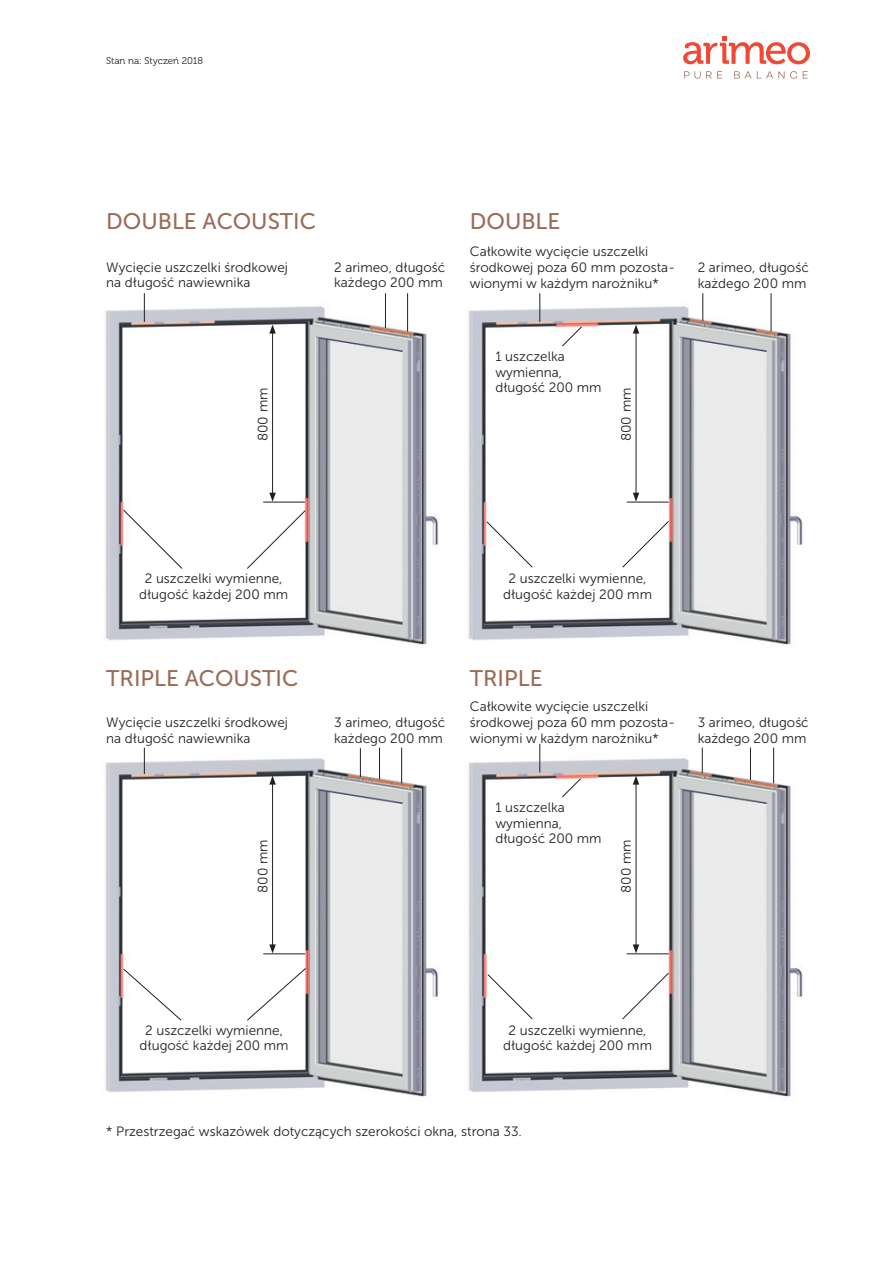
<style>
.page{position:relative;width:893px;height:1263px;background:#fff}
.page>*{position:absolute;margin:0;border:0;box-sizing:border-box;transform-origin:0 0}
.t1{font:22.5px "Museo Sans 500";color:#996d58}
.Fließtext{font:13.5px/15.8px "Museo Sans 300";color:#231f20}
.t2{font:9.75px "Museo 300";letter-spacing:-.005em;color:#231f20}
</style>
<div class="page">
<svg style="left:684px;top:71px;width:38px;height:8px"></svg>
<svg style="left:734px;top:71px;width:50px;height:8px"></svg>
<svg style="left:790px;top:71px;width:7px;height:8px"></svg>
<svg style="left:803px;top:71px;width:5px;height:8px"></svg>
<svg style="left:683px;top:36px;width:127px;height:28px"></svg>
<img style="left:105px;top:747px;width:333px;height:350px">
<svg style="left:144px;top:747px;width:1px;height:27px"></svg>
<img style="left:468px;top:743px;width:335px;height:354px">
<hr style="left:401px;top:747px;width:1px;height:36px;background:#231f20">
<svg style="left:247px;top:968px;width:59px;height:53px"></svg>
<hr style="left:263px;top:953px;width:42px;height:1px;background:#231f20">
<hr style="left:272px;top:782px;width:1px;height:165px;background:#231f20">
<svg style="left:269px;top:776px;width:7px;height:9px"></svg>
<svg style="left:269px;top:944px;width:7px;height:9px"></svg>
<hr style="left:773px;top:747px;width:1px;height:36px;background:#231f20">
<svg style="left:622px;top:972px;width:47px;height:47px"></svg>
<hr style="left:627px;top:953px;width:42px;height:1px;background:#231f20">
<hr style="left:636px;top:782px;width:1px;height:165px;background:#231f20">
<svg style="left:633px;top:776px;width:6px;height:9px"></svg>
<svg style="left:633px;top:944px;width:6px;height:9px"></svg>
<svg style="left:487px;top:974px;width:46px;height:45px"></svg>
<svg style="left:123px;top:968px;width:59px;height:53px"></svg>
<hr style="left:379px;top:747px;width:1px;height:32px;background:#231f20">
<svg style="left:360px;top:748px;width:1px;height:29px"></svg>
<svg style="left:562px;top:778px;width:19px;height:19px"></svg>
<hr style="left:750px;top:747px;width:1px;height:33px;background:#231f20">
<svg style="left:702px;top:747px;width:1px;height:26px"></svg>
<img style="left:105px;top:293px;width:334px;height:352px">
<img style="left:468px;top:293px;width:335px;height:352px">
<hr style="left:407px;top:293px;width:1px;height:39px;background:#231f20">
<svg style="left:247px;top:510px;width:59px;height:59px"></svg>
<hr style="left:263px;top:502px;width:42px;height:1px;background:#231f20">
<hr style="left:272px;top:331px;width:1px;height:164px;background:#231f20">
<svg style="left:269px;top:325px;width:7px;height:9px"></svg>
<svg style="left:269px;top:493px;width:7px;height:9px"></svg>
<hr style="left:771px;top:293px;width:1px;height:39px;background:#231f20">
<svg style="left:622px;top:521px;width:47px;height:47px"></svg>
<hr style="left:627px;top:502px;width:42px;height:1px;background:#231f20">
<svg style="left:486px;top:521px;width:47px;height:47px"></svg>
<svg style="left:123px;top:509px;width:60px;height:60px"></svg>
<hr style="left:385px;top:293px;width:1px;height:35px;background:#231f20">
<svg style="left:562px;top:326px;width:20px;height:21px"></svg>
<svg style="left:703px;top:293px;width:1px;height:28px"></svg>
<hr style="left:636px;top:331px;width:1px;height:164px;background:#231f20">
<svg style="left:633px;top:325px;width:6px;height:9px"></svg>
<svg style="left:633px;top:493px;width:6px;height:9px"></svg>
<svg style="left:144px;top:293px;width:1px;height:29px"></svg>
<svg style="left:540px;top:293px;width:1px;height:29px"></svg>
<svg style="left:540px;top:744px;width:1px;height:28px"></svg>
<p class="t2" style="left:106px;top:55px;width:99px">Stan na: Styczeń 2018</p>
<h2 class="t1" style="left:106px;top:209px;width:211px">DOUBLE ACOUSTIC</h2>
<h2 class="t1" style="left:470px;top:209px;width:92px">DOUBLE</h2>
<p class="Fließtext" style="left:334px;top:259px;width:113px">2 arimeo, długość każdego 200 mm</p>
<p class="Fließtext" style="left:470px;top:244px;width:207px">Całkowite wycięcie uszczelki środkowej poza 60 mm pozosta&shy;wionymi w każdym narożniku*</p>
<p class="Fließtext" style="left:106px;top:259px;width:183px">Wycięcie uszczelki środkowej na długość nawiewnika</p>
<p class="Fließtext" style="left:255px;top:441px;width:55px;rotate:-90deg">800 mm</p>
<p class="Fließtext" style="left:495px;top:348px;width:71px">1 uszczelka</p>
<p class="Fließtext" style="left:495px;top:364px;width:68px">wymienna,</p>
<p class="Fließtext" style="left:495px;top:380px;width:108px">długość 200 mm</p>
<p class="Fließtext" style="left:618px;top:441px;width:55px;rotate:-90deg">800 mm</p>
<p class="Fließtext" style="left:698px;top:260px;width:113px">2 arimeo, długość</p>
<p class="Fließtext" style="left:698px;top:275px;width:110px">każdego 200 mm</p>
<p class="Fließtext" style="left:145px;top:570px;width:139px">2 uszczelki wymienne,</p>
<p class="Fließtext" style="left:139px;top:586px;width:150px">długość każdej 200 mm</p>
<p class="Fließtext" style="left:509px;top:570px;width:139px">2 uszczelki wymienne,</p>
<p class="Fließtext" style="left:503px;top:586px;width:150px">długość każdej 200 mm</p>
<h2 class="t1" style="left:106px;top:665px;width:193px">TRIPLE ACOUSTIC</h2>
<h2 class="t1" style="left:470px;top:665px;width:74px">TRIPLE</h2>
<p class="Fließtext" style="left:334px;top:715px;width:113px">3 arimeo, długość</p>
<p class="Fließtext" style="left:334px;top:731px;width:110px">każdego 200 mm</p>
<p class="Fließtext" style="left:470px;top:699px;width:207px">Całkowite wycięcie uszczelki środkowej poza 60 mm pozosta&shy;wionymi w każdym narożniku*</p>
<p class="Fließtext" style="left:106px;top:715px;width:183px">Wycięcie uszczelki środkowej na długość nawiewnika</p>
<p class="Fließtext" style="left:255px;top:893px;width:55px;rotate:-90deg">800 mm</p>
<p class="Fließtext" style="left:495px;top:799px;width:71px">1 uszczelka</p>
<p class="Fließtext" style="left:495px;top:815px;width:68px">wymienna,</p>
<p class="Fließtext" style="left:495px;top:831px;width:108px">długość 200 mm</p>
<p class="Fließtext" style="left:618px;top:893px;width:55px;rotate:-90deg">800 mm</p>
<p class="Fließtext" style="left:698px;top:715px;width:113px">3 arimeo, długość</p>
<p class="Fließtext" style="left:698px;top:731px;width:110px">każdego 200 mm</p>
<p class="Fließtext" style="left:145px;top:1022px;width:139px">2 uszczelki wymienne,</p>
<p class="Fließtext" style="left:140px;top:1038px;width:150px">długość każdej 200 mm</p>
<p class="Fließtext" style="left:509px;top:1022px;width:139px">2 uszczelki wymienne,</p>
<p class="Fließtext" style="left:503px;top:1038px;width:150px">długość każdej 200 mm</p>
<p class="Fließtext" style="left:106px;top:1123px;width:417px">* Przestrzegać wskazówek dotyczących szerokości okna, strona 33.</p>
</div>
